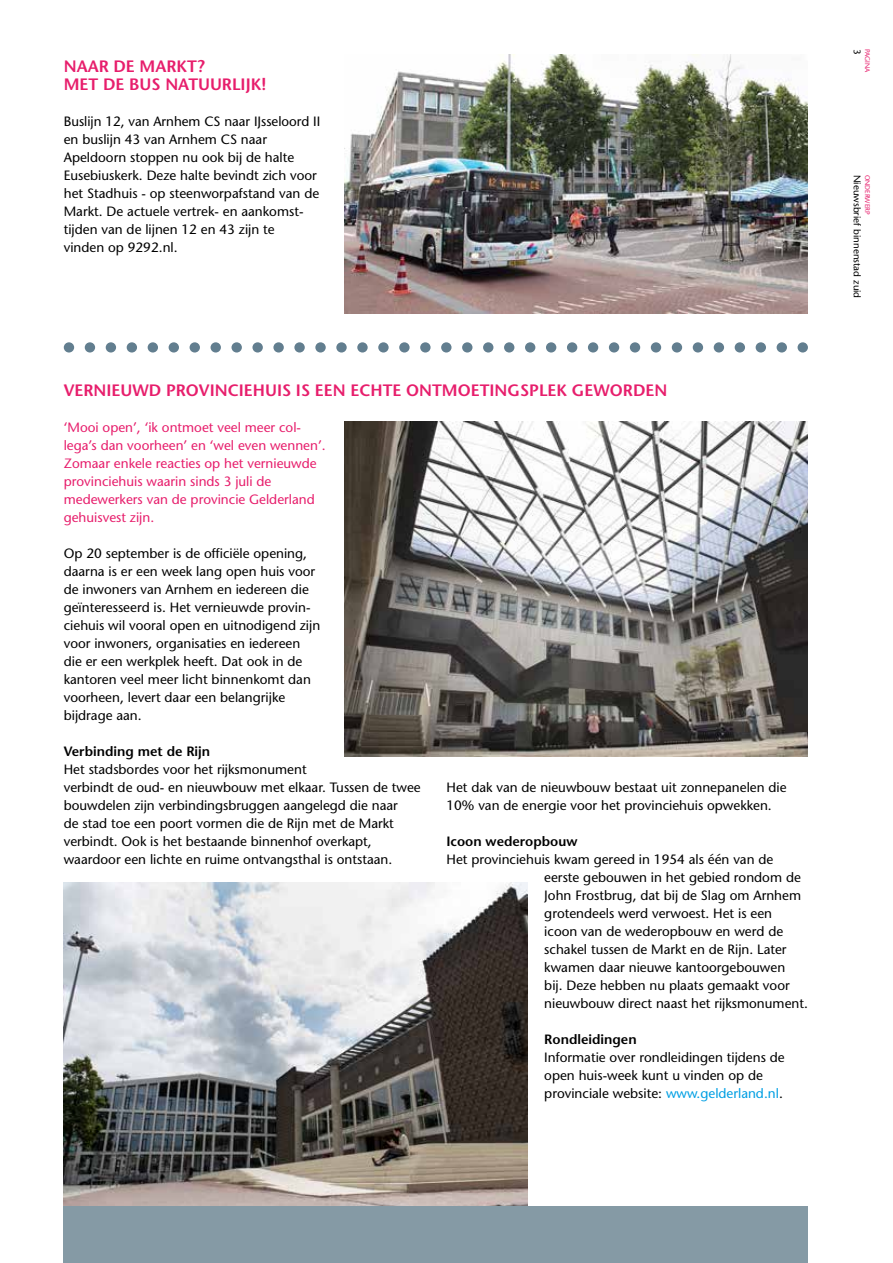
<style>
.page{position:relative;width:893px;height:1263px;background:#fff}
.page>*{position:absolute;margin:0;border:0;box-sizing:border-box;transform-origin:0 0}
.t1{font:600 16.5px/18px "Stone Sans";color:#e71e6c}
.t2{font:13.5px/18px "Stone Sans";color:#000}
.t3{font:13.5px/18px "Stone Sans";color:#e71e6c}
.t4{font:600 13.5px "Stone Sans";color:#000}
.t5{font:9.75px "Stone Sans";color:#000}
.t6{font:6.75px "Stone Sans";color:#e71e6c}
.s1{color:#009fe3}
</style>
<div class="page">
<img style="left:344px;top:54px;width:464px;height:259px">
<div style="left:64px;top:342px;width:10px;height:10px;background:#627e8f;border-radius:50%"></div>
<div style="left:85px;top:342px;width:10px;height:10px;background:#627e8f;border-radius:50%"></div>
<div style="left:106px;top:342px;width:10px;height:10px;background:#627e8f;border-radius:50%"></div>
<div style="left:127px;top:342px;width:10px;height:10px;background:#627e8f;border-radius:50%"></div>
<div style="left:148px;top:342px;width:10px;height:10px;background:#627e8f;border-radius:50%"></div>
<div style="left:169px;top:342px;width:10px;height:10px;background:#627e8f;border-radius:50%"></div>
<div style="left:190px;top:342px;width:10px;height:10px;background:#627e8f;border-radius:50%"></div>
<div style="left:211px;top:342px;width:10px;height:10px;background:#627e8f;border-radius:50%"></div>
<div style="left:231px;top:342px;width:11px;height:10px;background:#627e8f;border-radius:50%"></div>
<div style="left:252px;top:342px;width:11px;height:10px;background:#627e8f;border-radius:50%"></div>
<div style="left:273px;top:342px;width:11px;height:10px;background:#627e8f;border-radius:50%"></div>
<div style="left:294px;top:342px;width:11px;height:10px;background:#627e8f;border-radius:50%"></div>
<div style="left:315px;top:342px;width:11px;height:10px;background:#627e8f;border-radius:50%"></div>
<div style="left:336px;top:342px;width:11px;height:10px;background:#627e8f;border-radius:50%"></div>
<div style="left:357px;top:342px;width:11px;height:10px;background:#627e8f;border-radius:50%"></div>
<div style="left:378px;top:342px;width:11px;height:10px;background:#627e8f;border-radius:50%"></div>
<div style="left:399px;top:342px;width:11px;height:10px;background:#627e8f;border-radius:50%"></div>
<div style="left:420px;top:342px;width:11px;height:10px;background:#627e8f;border-radius:50%"></div>
<div style="left:441px;top:342px;width:10px;height:10px;background:#627e8f;border-radius:50%"></div>
<div style="left:462px;top:342px;width:10px;height:10px;background:#627e8f;border-radius:50%"></div>
<div style="left:483px;top:342px;width:10px;height:10px;background:#627e8f;border-radius:50%"></div>
<div style="left:504px;top:342px;width:10px;height:10px;background:#627e8f;border-radius:50%"></div>
<div style="left:525px;top:342px;width:10px;height:10px;background:#627e8f;border-radius:50%"></div>
<div style="left:546px;top:342px;width:10px;height:10px;background:#627e8f;border-radius:50%"></div>
<div style="left:567px;top:342px;width:10px;height:10px;background:#627e8f;border-radius:50%"></div>
<div style="left:588px;top:342px;width:10px;height:10px;background:#627e8f;border-radius:50%"></div>
<div style="left:609px;top:342px;width:10px;height:10px;background:#627e8f;border-radius:50%"></div>
<div style="left:630px;top:342px;width:10px;height:10px;background:#627e8f;border-radius:50%"></div>
<div style="left:651px;top:342px;width:10px;height:10px;background:#627e8f;border-radius:50%"></div>
<div style="left:672px;top:342px;width:10px;height:10px;background:#627e8f;border-radius:50%"></div>
<div style="left:693px;top:342px;width:10px;height:10px;background:#627e8f;border-radius:50%"></div>
<div style="left:714px;top:342px;width:10px;height:10px;background:#627e8f;border-radius:50%"></div>
<div style="left:735px;top:342px;width:10px;height:10px;background:#627e8f;border-radius:50%"></div>
<div style="left:756px;top:342px;width:10px;height:10px;background:#627e8f;border-radius:50%"></div>
<div style="left:777px;top:342px;width:10px;height:10px;background:#627e8f;border-radius:50%"></div>
<div style="left:798px;top:342px;width:10px;height:10px;background:#627e8f;border-radius:50%"></div>
<img style="left:344px;top:421px;width:464px;height:335px">
<img style="left:64px;top:883px;width:463px;height:324px">
<div style="left:64px;top:1207px;width:744px;height:56px;background:#859aa5"></div>
<p class="t1" style="left:64px;top:57px;width:204px">NAAR DE MARKT?<br>MET DE BUS NATUURLIJK!</p>
<p class="t2" style="left:64px;top:112px;width:258px">Buslijn 12, van Arnhem CS naar IJsseloord II en buslijn 43 van Arnhem CS naar Apeldoorn stoppen nu ook bij de halte Eusebiuskerk. Deze halte bevindt zich voor het Stadhuis - op steenworpafstand van de Markt. De actuele vertrek- en aankomst&shy;tijden van de lijnen 12 en 43 zijn te<br>vinden op 9292.nl.</p>
<p class="t1" style="left:64px;top:381px;width:605px">VERNIEUWD PROVINCIEHUIS IS EEN ECHTE ONTMOETINGSPLEK GEWORDEN</p>
<p class="t3" style="left:64px;top:418px;width:263px">‘Mooi open’, ‘ik ontmoet veel meer col&shy;lega’s dan voorheen’ en ‘wel even wennen’.<br>Zomaar enkele reacties op het vernieuwde provinciehuis waarin sinds 3 juli de medewerkers van de provincie Gelderland gehuisvest zijn.</p>
<p class="t2" style="left:64px;top:544px;width:258px">Op 20 september is de officiële opening, daarna is er een week lang open huis voor de inwoners van Arnhem en iedereen die geïnteresseerd is. Het vernieuwde provin&shy;ciehuis wil vooral open en uitnodigend zijn voor inwoners, organisaties en iedereen die er een werkplek heeft. Dat ook in de kantoren veel meer licht binnenkomt dan voorheen, levert daar een belangrijke bijdrage aan.</p>
<p class="t4" style="left:64px;top:743px;width:148px">Verbinding met de Rijn</p>
<p class="t2" style="left:64px;top:760px;width:358px">Het stadsbordes voor het rijksmonument<br>verbindt de oud- en nieuwbouw met elkaar. Tussen de twee bouwdelen zijn verbindingsbruggen aangelegd die naar<br>de stad toe een poort vormen die de Rijn met de Markt verbindt. Ook is het bestaande binnenhof overkapt, waardoor een lichte en ruime ontvangsthal is ontstaan.</p>
<p class="t2" style="left:446px;top:778px;width:342px">Het dak van de nieuwbouw bestaat uit zonnepanelen die<br>10% van de energie voor het provinciehuis opwekken.</p>
<p class="t4" style="left:446px;top:833px;width:132px">Icoon wederopbouw</p>
<p class="t2" style="left:544px;top:850px;width:265px;text-indent:-98px">Het provinciehuis kwam gereed in 1954 als één van de eerste gebouwen in het gebied rondom de John Frostbrug, dat bij de Slag om Arnhem grotendeels werd verwoest. Het is een icoon van de wederopbouw en werd de schakel tussen de Markt en de Rijn. Later kwamen daar nieuwe kantoorgebouwen<br>bij. Deze hebben nu plaats gemaakt voor nieuwbouw direct naast het rijksmonument.</p>
<p class="t4" style="left:544px;top:1031px;width:94px">Rondleidingen</p>
<p class="t2" style="left:544px;top:1048px;width:242px">Informatie over rondleidingen tijdens de open huis-week kunt u vinden op de provinciale website: <span class="s1">www.gelderland.nl</span>.</p>
<p class="t5" style="left:863px;top:49px;width:7px;rotate:90deg">3</p>
<p class="t6" style="left:871px;top:49px;width:25px;rotate:90deg">PAGINA</p>
<p class="t5" style="left:863px;top:175px;width:125px;rotate:90deg">Nieuwsbrief binnenstad zuid</p>
<p class="t6" style="left:871px;top:175px;width:41px;rotate:90deg">ONDERWERP</p>
</div>
